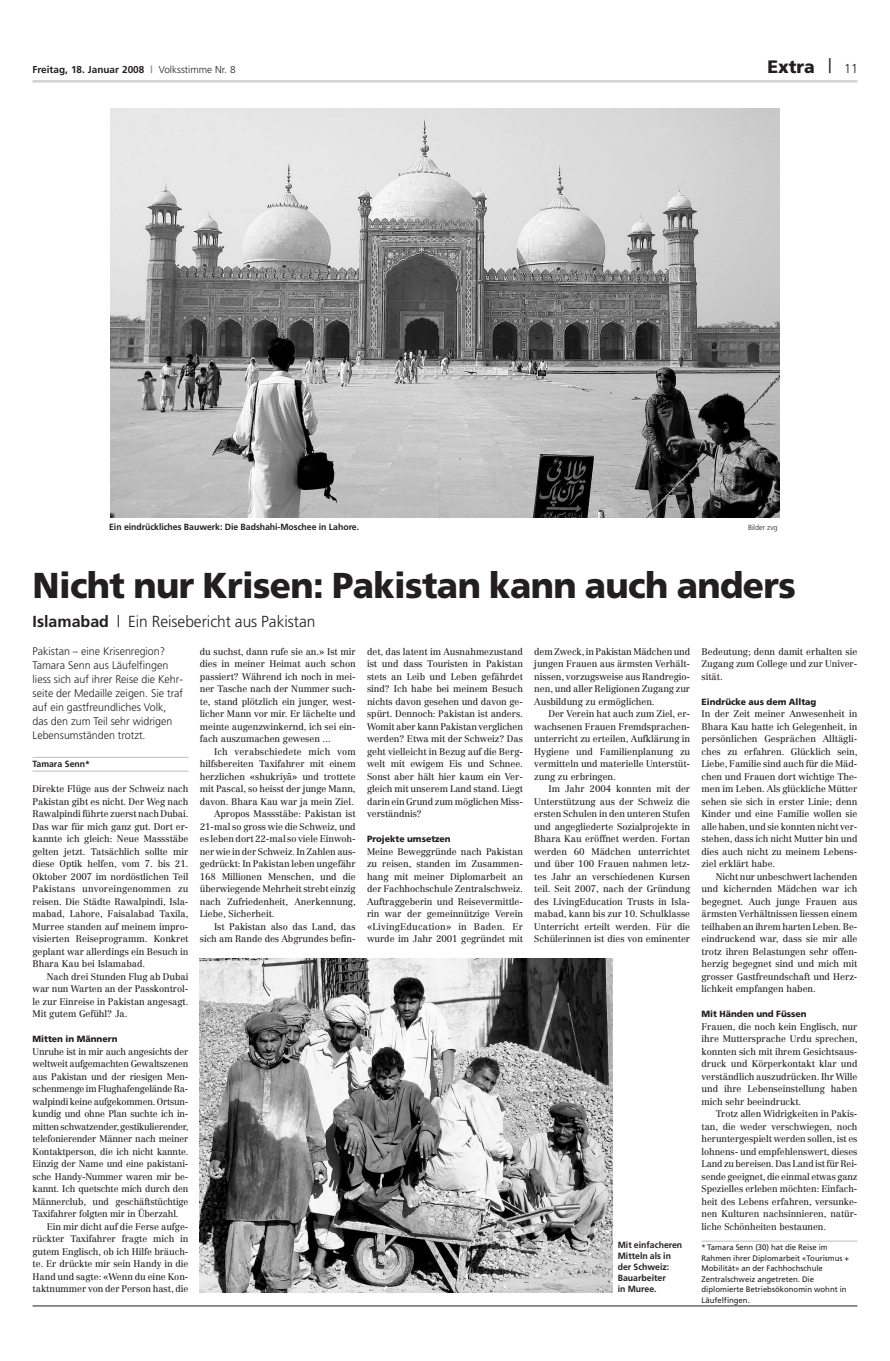
<style>
.page{position:relative;width:890px;height:1361px;background:#fff}
.page>*{position:absolute;margin:0;border:0;box-sizing:border-box;transform-origin:0 0}
.t1{font:900 36px "Frutiger";letter-spacing:-.02em;color:#231f20}
.t2{font:900 18px "Frutiger";color:#231f20}
.t3{font:300 16px "Frutiger";color:#231f20}
.t4{font:300 11px/14px "Frutiger";color:#231f20}
.t5{font:700 10px "Frutiger";color:#231f20}
.t6{font:9.5px/12.5px "Centennial";letter-spacing:-.005em;color:#231f20;text-align:justify}
.t7{font:9.5px/12.5px "Centennial";letter-spacing:-.005em;color:#231f20;text-align:justify;scale:.96 1}
.t8{font:9.5px "Centennial";letter-spacing:.015em;color:#231f20}
.t9{font:700 9px/11px "Frutiger";color:#231f20}
.t10{font:900 9px "Frutiger";color:#231f20}
.t11{font:8px/10.5px "Frutiger";color:#231f20}
.t12{font:300 7.5px "Frutiger";letter-spacing:-.005em;color:#231f20}
.s1{color:#808285}
.s2{font-weight:300}
.s3{font-weight:300;font-size:20px}
.s4{font-weight:300;font-size:13px}
.s5{font-weight:700}
</style>
<div class="page">
<hr style="left:33px;top:1306px;width:824px;height:1px;background:#231f20">
<hr style="left:33px;top:80px;width:824px;height:3px;background:#d1d2d4">
<img style="left:111px;top:109px;width:668px;height:408px">
<hr style="left:33px;top:757px;width:156px;height:1px;background:#bcbdc0">
<hr style="left:33px;top:771px;width:156px;height:1px;background:#bcbdc0">
<hr style="left:702px;top:1241px;width:155px;height:1px;background:#bcbdc0">
<img style="left:200px;top:959px;width:412px;height:333px">
<p class="t5" style="left:33px;top:65px;width:205px">Freitag, 18. Januar 2008 <span class="s1">|</span> <span class="s2">Volksstimme Nr. 8</span></p>
<h2 class="t2" style="left:767px;top:59px;width:92px">Extra <span class="s3">|</span> <span class="s4">11</span></h2>
<p class="t9" style="left:109px;top:522px;width:251px">Ein eindrückliches Bauwerk: Die Badshahi-Moschee in Lahore.</p>
<p class="t12" style="left:748px;top:524px;width:31px">Bilder zvg</p>
<h1 class="t1" style="left:33px;top:571px;width:765px">Nicht nur Krisen: Pakistan kann auch anders</h1>
<h3 class="t3" style="left:33px;top:615px;width:284px"><span class="s5">Islamabad</span> | Ein Reisebericht aus Pakistan</h3>
<p class="t4" style="left:33px;top:645px;width:152px">Pakistan – eine Krisenregion?<br>Tamara Senn aus Läufelfingen liess sich auf ihrer Reise die Kehr&shy;seite der Medaille zeigen. Sie traf auf ein gastfreundliches Volk, das den zum Teil sehr widrigen<br>Lebensumständen trotzt.</p>
<p class="t9" style="left:33px;top:759px;width:59px">Tamara Senn*</p>
<p class="t6" style="left:33px;top:783px;width:157px">Direkte Flüge aus der Schweiz nach Pakistan gibt es nicht. Der Weg nach Rawalpindi führte zuerst nach Dubai.<br>Das war für mich ganz gut. Dort er&shy;kannte ich gleich: Neue Massstäbe gelten jetzt. Tatsächlich sollte mir diese Optik helfen, vom 7. bis 21.<br>Oktober 2007 im nordöstlichen Teil Pakistans unvoreingenommen zu reisen. Die Städte Rawalpindi, Isla&shy;mabad, Lahore, Faisalabad Taxila, Murree standen auf meinem impro&shy;visierten Reiseprogramm. Konkret geplant war allerdings ein Besuch in Bhara Kau bei Islamabad.</p>
<p class="t6" style="left:33px;top:971px;width:157px;text-indent:14px">Nach drei Stunden Flug ab Dubai war nun Warten an der Passkontrol&shy;le zur Einreise in Pakistan angesagt.<br>Mit gutem Gefühl? Ja.</p>
<p class="t10" style="left:33px;top:1035px;width:86px">Mitten in Männern</p>
<p class="t7" style="left:33px;top:1046px;width:164px">Unruhe ist in mir auch angesichts der weltweit aufgemachten Gewaltszenen aus Pakistan und der riesigen Men&shy;schenmenge im Flughafengelände Ra&shy;walpindi keine aufgekommen. Ortsun&shy;kundig und ohne Plan suchte ich in&shy;mitten schwatzender, gestikulierender, telefonierender Männer nach meiner Kontaktperson, die ich nicht kannte.<br>Einzig der Name und eine pakistani&shy;sche Handy-Nummer waren mir be&shy;kannt. Ich quetschte mich durch den Männerclub, und geschäftstüchtige Taxifahrer folgten mir in Überzahl.</p>
<p class="t6" style="left:33px;top:1221px;width:157px;text-indent:14px">Ein mir dicht auf die Ferse aufge&shy;rückter Taxifahrer fragte mich in gutem Englisch, ob ich Hilfe bräuch&shy;te. Er drückte mir sein Handy in die Hand und sagte: «Wenn du eine Kon&shy;taktnummer von der Person hast, die</p>
<p class="t6" style="left:200px;top:646px;width:157px">du suchst, dann rufe sie an.» Ist mir dies in meiner Heimat auch schon passiert? Während ich noch in mei&shy;ner Tasche nach der Nummer such&shy;te, stand plötzlich ein junger, west&shy;licher Mann vor mir. Er lächelte und meinte augenzwinkernd, ich sei ein&shy;fach auszumachen gewesen ...</p>
<p class="t8" style="left:214px;top:747px;width:143px">Ich verabschiedete mich vom</p>
<p class="t6" style="left:200px;top:758px;width:157px">hilfsbereiten Taxifahrer mit einem</p>
<p class="t6" style="left:200px;top:771px;width:157px">herzlichen «shukriy-a» und trottete</p>
<p class="t6" style="left:200px;top:783px;width:157px">mit Pascal, so heisst der junge Mann,</p>
<p class="t6" style="left:200px;top:796px;width:155px">davon. Bhara Kau war ja mein Ziel.</p>
<p class="t6" style="left:214px;top:808px;width:143px">Apropos Massstäbe: Pakistan ist</p>
<p class="t6" style="left:200px;top:821px;width:157px">21-mal so gross wie die Schweiz, und</p>
<p class="t6" style="left:200px;top:833px;width:157px">es leben dort 22-mal so viele Einwoh-</p>
<p class="t6" style="left:200px;top:846px;width:157px">ner wie in der Schweiz. In Zahlen aus-</p>
<p class="t6" style="left:200px;top:858px;width:157px">gedrückt: In Pakistan leben ungefähr</p>
<p class="t6" style="left:200px;top:871px;width:157px">168 Millionen Menschen, und die</p>
<p class="t6" style="left:200px;top:883px;width:157px">überwiegende Mehrheit strebt einzig</p>
<p class="t6" style="left:200px;top:896px;width:157px">nach Zufriedenheit, Anerkennung,</p>
<p class="t6" style="left:200px;top:908px;width:76px">Liebe, Sicherheit.</p>
<p class="t6" style="left:214px;top:921px;width:143px">Ist Pakistan also das Land, das</p>
<p class="t6" style="left:200px;top:933px;width:157px">sich am Rande des Abgrundes befin-</p>
<p class="t6" style="left:534px;top:646px;width:157px">dem Zweck, in Pakistan Mädchen und jungen Frauen aus ärmsten Verhält&shy;nissen, vorzugsweise aus Randregio&shy;nen, und aller Religionen Zugang zur Ausbildung zu ermöglichen.</p>
<p class="t6" style="left:534px;top:708px;width:157px;text-indent:14px">Der Verein hat auch zum Ziel, er&shy;wachsenen Frauen Fremdsprachen&shy;unterricht zu erteilen, Aufklärung in Hygiene und Familienplanung zu vermitteln und materielle Unterstüt&shy;zung zu erbringen.</p>
<p class="t6" style="left:534px;top:783px;width:157px;text-indent:14px">Im Jahr 2004 konnten mit der Unterstützung aus der Schweiz die ersten Schulen in den unteren Stufen und angegliederte Sozialprojekte in Bhara Kau eröffnet werden. Fortan werden 60 Mädchen unterrichtet und über 100 Frauen nahmen letz&shy;tes Jahr an verschiedenen Kursen teil. Seit 2007, nach der Gründung des LivingEducation Trusts in Isla&shy;mabad, kann bis zur 10. Schulklasse Unterricht erteilt werden. Für die Schülerinnen ist dies von eminenter</p>
<p class="t6" style="left:702px;top:646px;width:157px">Bedeutung; denn damit erhalten sie Zugang zum College und zur Univer&shy;sität.</p>
<p class="t10" style="left:702px;top:698px;width:116px">Eindrücke aus dem Alltag</p>
<p class="t6" style="left:702px;top:708px;width:157px">In der Zeit meiner Anwesenheit in Bhara Kau hatte ich Gelegenheit, in persönlichen Gesprächen Alltägli&shy;ches zu erfahren. Glücklich sein, Liebe, Familie sind auch für die Mäd&shy;chen und Frauen dort wichtige The&shy;men im Leben. Als glückliche Mütter sehen sie sich in erster Linie; denn Kinder und eine Familie wollen sie alle haben, und sie konnten nicht ver&shy;stehen, dass ich nicht Mutter bin und dies auch nicht zu meinem Lebens&shy;ziel erklärt habe.</p>
<p class="t6" style="left:702px;top:871px;width:157px;text-indent:14px">Nicht nur unbeschwert lachenden und kichernden Mädchen war ich begegnet. Auch junge Frauen aus ärmsten Verhältnissen liessen einem teilhaben an ihrem harten Leben. Be&shy;eindruckend war, dass sie mir alle trotz ihren Belastungen sehr offen&shy;herzig begegnet sind und mich mit grosser Gastfreundschaft und Herz&shy;lichkeit empfangen haben.</p>
<p class="t10" style="left:702px;top:1010px;width:107px">Mit Händen und Füssen</p>
<p class="t6" style="left:702px;top:1021px;width:157px">Frauen, die noch kein Englisch, nur ihre Muttersprache Urdu sprechen, konnten sich mit ihrem Gesichtsaus&shy;druck und Körperkontakt klar und verständlich auszudrücken. Ihr Wille und ihre Lebenseinstellung haben mich sehr beeindruckt.</p>
<p class="t7" style="left:702px;top:1108px;width:164px;text-indent:14px">Trotz allen Widrigkeiten in Pakis&shy;tan, die weder verschwiegen, noch heruntergespielt werden sollen, ist es lohnens- und empfehlenswert, dieses Land zu bereisen. Das Land ist für Rei&shy;sende geeignet, die einmal etwas ganz Spezielles erleben möchten: Einfach&shy;heit des Lebens erfahren, versunke&shy;nen Kulturen nachsinnieren, natür&shy;liche Schönheiten bestaunen.</p>
<p class="t11" style="left:702px;top:1243px;width:149px">* Tamara Senn (30) hat die Reise im<br>Rahmen ihrer Diplomarbeit «Tourismus +<br>Mobilität» an der Fachhochschule<br>Zentralschweiz angetreten. Die diplomierte Betriebsökonomin wohnt in<br>Läufelfingen.</p>
<p class="t6" style="left:367px;top:646px;width:157px">det, das latent im Ausnahmezustand ist und dass Touristen in Pakistan stets an Leib und Leben gefährdet sind? Ich habe bei meinem Besuch nichts davon gesehen und davon ge&shy;spürt. Dennoch: Pakistan ist anders.<br>Womit aber kann Pakistan verglichen werden? Etwa mit der Schweiz? Das geht vielleicht in Bezug auf die Berg&shy;welt mit ewigem Eis und Schnee.<br>Sonst aber hält hier kaum ein Ver&shy;gleich mit unserem Land stand. Liegt darin ein Grund zum möglichen Miss&shy;verständnis?</p>
<p class="t10" style="left:367px;top:835px;width:85px">Projekte umsetzen</p>
<p class="t6" style="left:367px;top:846px;width:157px">Meine Beweggründe nach Pakistan zu reisen, standen im Zusammen&shy;hang mit meiner Diplomarbeit an der Fachhochschule Zentralschweiz.<br>Auftraggeberin und Reisevermittle&shy;rin war der gemeinnützige Verein «LivingEducation» in Baden. Er wurde im Jahr 2001 gegründet mit</p>
<p class="t9" style="left:618px;top:1240px;width:66px">Mit einfacheren<br>Mitteln als in der Schweiz:<br>Bauarbeiter<br>in Muree.</p>
</div>
